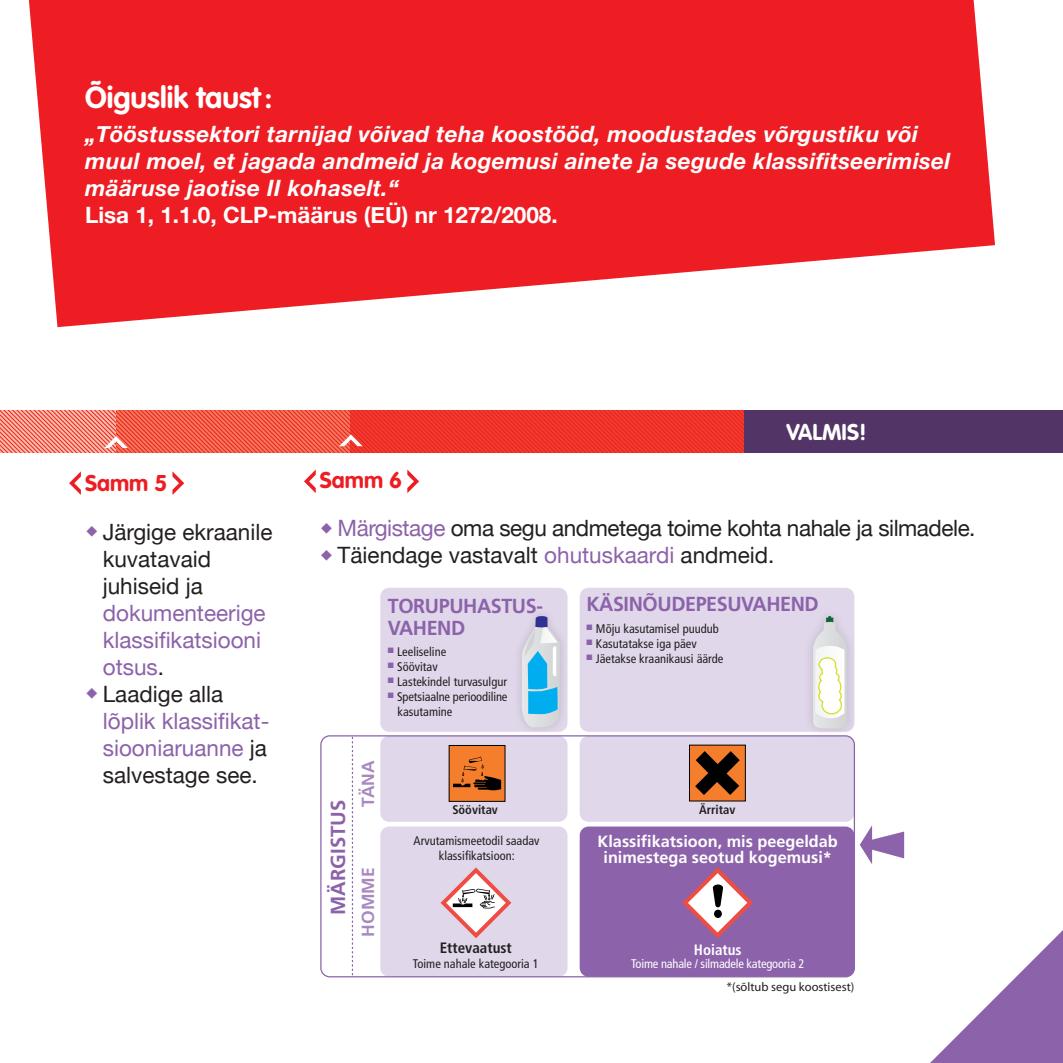
<style>
.page{position:relative;width:1063px;height:1063px;background:#fff}
.page>*{position:absolute;margin:0;border:0;box-sizing:border-box;transform-origin:0 0}
.t1{font:700 30px "VAG Rounded Std";color:#fff}
.t2{font:italic 700 22.5px/27px "Helvetica Neue";letter-spacing:.015em;color:#fff}
.t3{font:22.5px/27px "Helvetica Neue";color:#8c62aa}
.t4{font:22.5px/27px "Helvetica Neue";color:#231f20}
.t5{font:22.5px "Helvetica Neue";letter-spacing:-.02em;color:#231f20}
.t6{font:700 22.5px "Helvetica Neue";color:#fff}
.t7{font:700 22.5px "VAG Rounded Std";color:#ee1d23}
.t8{font:700 22.5px "VAG Rounded Std";color:#fff}
.t9{font:700 20.25px/22px "Frutiger LT Std";letter-spacing:-.02em;color:#8c62aa}
.t10{font:700 20.25px "Frutiger LT Std";color:#8c62aa}
.t11{font:700 17.5px "Frutiger LT Std";color:#8c62aa}
.t12{font:700 16.25px/16.2px "Frutiger LT Std";color:#fff;text-align:center}
.t13{font:700 condensed 15px "Frutiger LT Std";color:#231f20}
.t14{font:700 condensed 15px "Frutiger LT Std";color:#fff}
.t15{font:condensed 12.5px/15px "Frutiger LT Std";color:#231f20;text-align:center}
.t16{font:condensed 12.5px "Frutiger LT Std";letter-spacing:-.015em;color:#fff}
.t17{font:12.5px "Myriad";color:#231f20}
.t18{font:700 condensed 12.5px "Frutiger LT Std";color:#231f20}
.s1{color:#8c62aa}
.s2{color:#231f20}
</style>
<div class="page">
<svg style="left:29px;top:0;width:966px;height:327px;background:#f03d42"></svg>
<svg style="left:930px;top:930px;width:133px;height:133px"></svg>
<div style="left:744px;top:410px;width:319px;height:43px;background:#523566"></div>
<div style="left:580px;top:736px;width:274px;height:86px;background:#e0d7ea;border-radius:9px"></div>
<div style="left:580px;top:827px;width:274px;height:150px;background:#8c62aa;border-radius:9px"></div>
<div style="left:580px;top:588px;width:274px;height:144px;background:#e0d7ea;border-radius:9px"></div>
<div style="left:380px;top:736px;width:187px;height:86px;background:#e0d7ea;border-radius:9px"></div>
<div style="left:380px;top:827px;width:187px;height:150px;background:#e0d7ea;border-radius:9px"></div>
<svg style="left:441px;top:867px;width:70px;height:71px"></svg>
<div style="left:380px;top:588px;width:187px;height:144px;background:#e0d7ea;border-radius:9px"></div>
<div style="left:449px;top:745px;width:56px;height:56px;background:#f47e2b"></div>
<svg style="left:453px;top:757px;width:48px;height:33px"></svg>
<div style="left:689px;top:745px;width:56px;height:56px;background:#f47e2b"></div>
<svg style="left:695px;top:751px;width:45px;height:44px"></svg>
<svg style="left:352px;top:737px;width:1px;height:238px"></svg>
<svg style="left:682px;top:867px;width:71px;height:71px"></svg>
<div style="left:320px;top:735px;width:535px;height:242px;border:1px solid #8c62aa;border-radius:9px"></div>
<img style="left:511px;top:605px;width:61px;height:134px">
<svg style="left:522px;top:616px;width:38px;height:112px"></svg>
<img style="left:800px;top:603px;width:55px;height:139px">
<svg style="left:813px;top:616px;width:34px;height:113px"></svg>
<svg style="left:860px;top:825px;width:44px;height:39px"></svg>
<svg style="left:172px;top:471px;width:12px;height:24px"></svg>
<svg style="left:69px;top:471px;width:12px;height:24px"></svg>
<svg style="left:0;top:410px;width:744px;height:43px;background:#f04d41"></svg>
<svg style="left:407px;top:470px;width:12px;height:23px"></svg>
<svg style="left:304px;top:470px;width:12px;height:23px"></svg>
<h1 class="t1" style="left:85px;top:80px;width:189px">Õiguslik taust:</h1>
<h2 class="t2" style="left:85px;top:120px;width:867px">„Tööstussektori tarnijad võivad teha koostööd, moodustades võrgustiku või muul moel, et jagada andmeid ja kogemusi ainete ja segude klassifitseerimisel määruse jaotise II kohaselt.“</h2>
<h2 class="t6" style="left:85px;top:201px;width:474px">Lisa 1, 1.1.0, CLP-määrus (EÜ) nr 1272/2008.</h2>
<h2 class="t7" style="left:85px;top:470px;width:84px">Samm 5</h2>
<h2 class="t4" style="left:103px;top:518px;width:171px;text-indent:-18px"><span class="s1">▲</span> Järgige ekraanile kuvatavaid juhiseid ja</h2>
<h2 class="t3" style="left:103px;top:599px;width:164px">dokumenteerige klassifikatsiooni otsus<span class="s2">.</span></h2>
<h2 class="t3" style="left:103px;top:680px;width:168px;text-indent:-18px">▲ <span class="s2">Laadige alla </span>lõplik klassifikat&shy;siooniaruanne <span class="s2">ja salvestage see.</span></h2>
<h2 class="t8" style="left:787px;top:419px;width:81px">VALMIS!</h2>
<h2 class="t7" style="left:320px;top:467px;width:84px">Samm 6</h2>
<h2 class="t5" style="left:320px;top:515px;width:657px"><span class="s1">▲ Märgistage</span> oma segu andmetega toime kohta nahale ja silmadele.</h2>
<h2 class="t4" style="left:320px;top:542px;width:456px"><span class="s1">▲</span> Täiendage vastavalt <span class="s1">ohutuskaardi</span> andmeid.</h2>
<h3 class="t9" style="left:388px;top:595px;width:157px">TORUPUHASTUS-<br>VAHEND</h3>
<p class="t15" style="left:388px;top:644px;width:60px"><sup>■</sup> Leeliseline</p>
<p class="t15" style="left:388px;top:659px;width:51px"><sup>■</sup> Söövitav</p>
<p class="t15" style="left:388px;top:674px;width:121px"><sup>■</sup> Lastekindel turvasulgur</p>
<p class="t15" style="left:398px;top:689px;width:111px;text-align:left;text-indent:-10px"><sup>■</sup> Spetsiaalne perioodiline kasutamine</p>
<h3 class="t9" style="left:587px;top:594px;width:234px">KÄSINÕUDEPESUVAHEND</h3>
<p class="t15" style="left:587px;top:621px;width:134px"><sup>■</sup> Mõju kasutamisel puudub</p>
<p class="t15" style="left:587px;top:636px;width:112px"><sup>■</sup> Kasutatakse iga päev</p>
<p class="t15" style="left:587px;top:651px;width:139px"><sup>■</sup> Jäetakse kraanikausi äärde</p>
<h3 class="t11" style="left:358px;top:807px;width:48px;rotate:-90deg">TÄNA</h3>
<h3 class="t10" style="left:326px;top:915px;width:117px;rotate:-90deg">MÄRGISTUS</h3>
<p class="t18" style="left:452px;top:802px;width:47px">Söövitav</p>
<p class="t18" style="left:699px;top:802px;width:38px">Ärritav</p>
<h3 class="t12" style="left:598px;top:833px;width:242px">Klassifikatsioon, mis peegeldab inimestega seotud kogemusi*</h3>
<p class="t15" style="left:414px;top:833px;width:127px">Arvutamismeetodil saadav klassifikatsioon:</p>
<h3 class="t11" style="left:358px;top:937px;width:71px;rotate:-90deg">HOMME</h3>
<p class="t13" style="left:440px;top:939px;width:74px">Ettevaatust</p>
<p class="t15" style="left:413px;top:956px;width:127px">Toime nahale kategooria 1</p>
<p class="t14" style="left:694px;top:941px;width:49px">Hoiatus</p>
<p class="t16" style="left:631px;top:956px;width:175px">Toime nahale / silmadele kategooria 2</p>
<p class="t17" style="left:727px;top:981px;width:129px">*(sõltub segu koostisest)</p>
</div>
